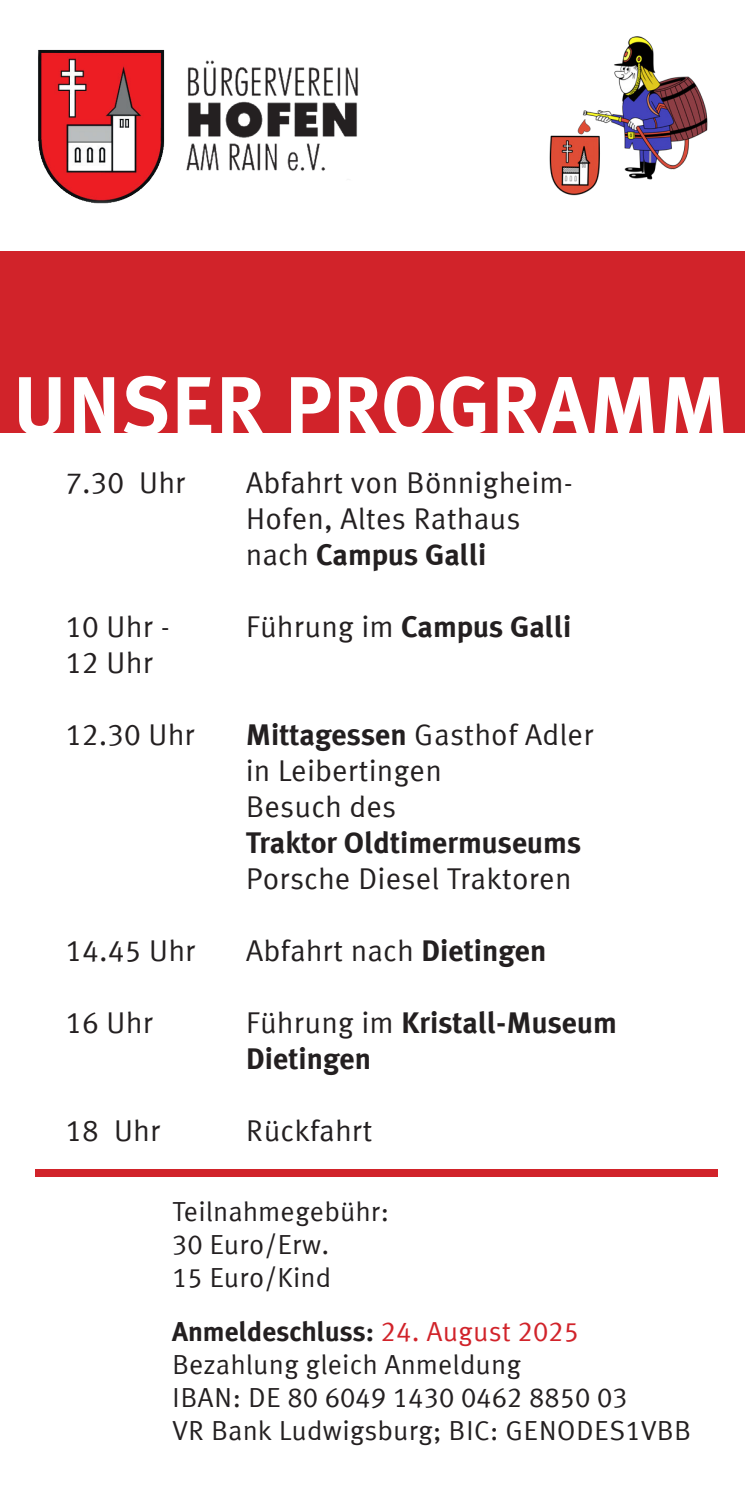
<style>
.page{position:relative;width:745px;height:1489px;background:#fff}
.page>*{position:absolute;margin:0;border:0;box-sizing:border-box;transform-origin:0 0}
.t1{font:30px/36px "Meta Korrespondenz";color:#231f20}
.t2{font:700 30px "Meta Korrespondenz";color:#231f20}
.t3{font:27.5px "Meta Korrespondenz";color:#231f20}
.t4{font:700 27.5px "Meta Korrespondenz";color:#231f20}
.s1{font-weight:700}
.s2{font-weight:400}
.s3{font-weight:400;color:#d1232a}
</style>
<div class="page">
<img style="left:186px;top:60px;width:172px;height:111px">
<img style="left:38px;top:49px;width:127px;height:155px">
<div style="left:0;top:251px;width:744px;height:181px;background:#d1232a"></div>
<svg style="left:19px;top:376px;width:704px;height:57px"></svg>
<div style="left:35px;top:1169px;width:683px;height:7px;background:#d1232a"></div>
<img style="left:549px;top:36px;width:159px;height:160px">
<p class="t1" style="left:66px;top:464px;width:122px">7.30 Uhr</p>
<p class="t1" style="left:246px;top:464px;width:329px">Abfahrt von Bönnigheim-<br>Hofen, Altes Rathaus nach <span class="s1">Campus Galli</span></p>
<p class="t1" style="left:66px;top:608px;width:106px">10 Uhr -</p>
<p class="t2" style="left:246px;top:608px;width:327px"><span class="s2">Führung im</span> Campus Galli</p>
<p class="t1" style="left:66px;top:644px;width:89px">12 Uhr</p>
<p class="t1" style="left:66px;top:716px;width:131px">12.30 Uhr</p>
<p class="t1" style="left:246px;top:716px;width:349px"><span class="s1">Mittagessen</span> Gasthof Adler in Leibertingen</p>
<p class="t1" style="left:246px;top:788px;width:152px">Besuch des</p>
<p class="t2" style="left:246px;top:824px;width:337px">Traktor Oldtimermuseums</p>
<p class="t1" style="left:246px;top:860px;width:327px">Porsche Diesel Traktoren</p>
<p class="t1" style="left:66px;top:932px;width:132px">14.45 Uhr</p>
<p class="t1" style="left:246px;top:932px;width:302px">Abfahrt nach <span class="s1">Dietingen</span></p>
<p class="t1" style="left:66px;top:1004px;width:89px">16 Uhr</p>
<p class="t2" style="left:246px;top:1004px;width:372px"><span class="s2">Führung im</span> Kristall-Museum</p>
<p class="t2" style="left:246px;top:1040px;width:127px">Dietingen</p>
<p class="t1" style="left:66px;top:1112px;width:96px">18 Uhr</p>
<p class="t1" style="left:246px;top:1112px;width:128px">Rückfahrt</p>
<p class="t3" style="left:172px;top:1195px;width:219px">Teilnahmegebühr:</p>
<p class="t3" style="left:172px;top:1228px;width:159px">30 Euro/Erw.</p>
<p class="t3" style="left:172px;top:1261px;width:161px">15 Euro/Kind</p>
<p class="t4" style="left:172px;top:1315px;width:408px">Anmeldeschluss: <span class="s3">24. August 2025</span></p>
<p class="t3" style="left:172px;top:1348px;width:350px">Bezahlung gleich Anmeldung</p>
<p class="t3" style="left:172px;top:1381px;width:457px">IBAN: DE 80 6049 1430 0462 8850 03</p>
<p class="t3" style="left:172px;top:1414px;width:520px">VR Bank Ludwigsburg; BIC: GENODES1VBB</p>
</div>
